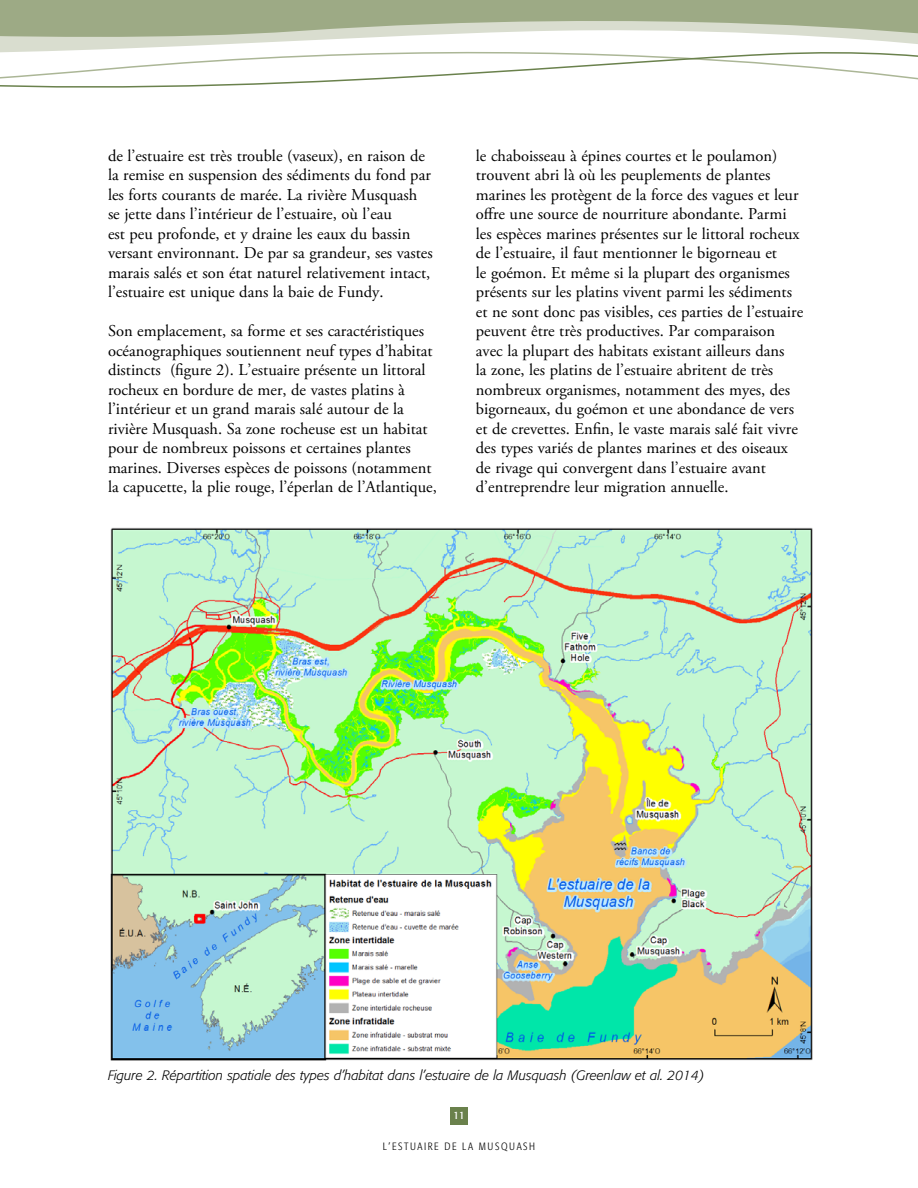
<style>
.page{position:relative;width:918px;height:1188px;background:#fff}
.page>*{position:absolute;margin:0;border:0;box-sizing:border-box;transform-origin:0 0}
.t1{font:16.5px/19.5px "Adobe Garamond Pro";color:#000}
.t2{font:italic 300 13.5px "Formata";color:#000}
.t3{font:300 condensed 10.5px "Formata";letter-spacing:.15em;color:#000}
.t4{font:10.5px "Formata";color:#fff}
</style>
<div class="page">
<div style="left:450px;top:1107px;width:18px;height:17px;background:#6a814c"></div>
<svg style="left:0;top:68px;width:918px;height:20px"></svg>
<svg style="left:0;top:48px;width:918px;height:20px"></svg>
<svg style="left:0;top:0;width:918px;height:48px;fill:#9daa85"></svg>
<img style="left:110px;top:527px;width:703px;height:534px">
<p class="t1" style="left:108px;top:147px;width:326px">de l’estuaire est très trouble (vaseux), en raison de la remise en suspension des sédiments du fond par les forts courants de marée. La rivière Musquash se jette dans l’intérieur de l’estuaire, où l’eau<br>est peu profonde, et y draine les eaux du bassin versant environnant. De par sa grandeur, ses vastes marais salés et son état naturel relativement intact, l’estuaire est unique dans la baie de Fundy.</p>
<p class="t1" style="left:108px;top:322px;width:330px">Son emplacement, sa forme et ses caractéristiques océanographiques soutiennent neuf types d’habitat distincts (figure 2). L’estuaire présente un littoral rocheux en bordure de mer, de vastes platins à l’intérieur et un grand marais salé autour de la rivière Musquash. Sa zone rocheuse est un habitat pour de nombreux poissons et certaines plantes marines. Diverses espèces de poissons (notamment la capucette, la plie rouge, l’éperlan de l’Atlantique,</p>
<p class="t1" style="left:476px;top:147px;width:329px">le chaboisseau à épines courtes et le poulamon) trouvent abri là où les peuplements de plantes marines les protègent de la force des vagues et leur offre une source de nourriture abondante. Parmi les espèces marines présentes sur le littoral rocheux de l’estuaire, il faut mentionner le bigorneau et<br>le goémon. Et même si la plupart des organismes présents sur les platins vivent parmi les sédiments et ne sont donc pas visibles, ces parties de l’estuaire peuvent être très productives. Par comparaison avec la plupart des habitats existant ailleurs dans<br>la zone, les platins de l’estuaire abritent de très nombreux organismes, notamment des myes, des bigorneaux, du goémon et une abondance de vers et de crevettes. Enfin, le vaste marais salé fait vivre des types variés de plantes marines et des oiseaux de rivage qui convergent dans l’estuaire avant d’entreprendre leur migration annuelle.</p>
<p class="t2" style="left:108px;top:1068px;width:598px">Figure 2. Répartition spatiale des types d’habitat dans l’estuaire de la Musquash (Greenlaw et al. 2014)</p>
<p class="t4" style="left:453px;top:1109px;width:13px">11</p>
<p class="t3" style="left:383px;top:1140px;width:154px">L’ESTUAIRE DE LA MUSQUASH</p>
</div>
